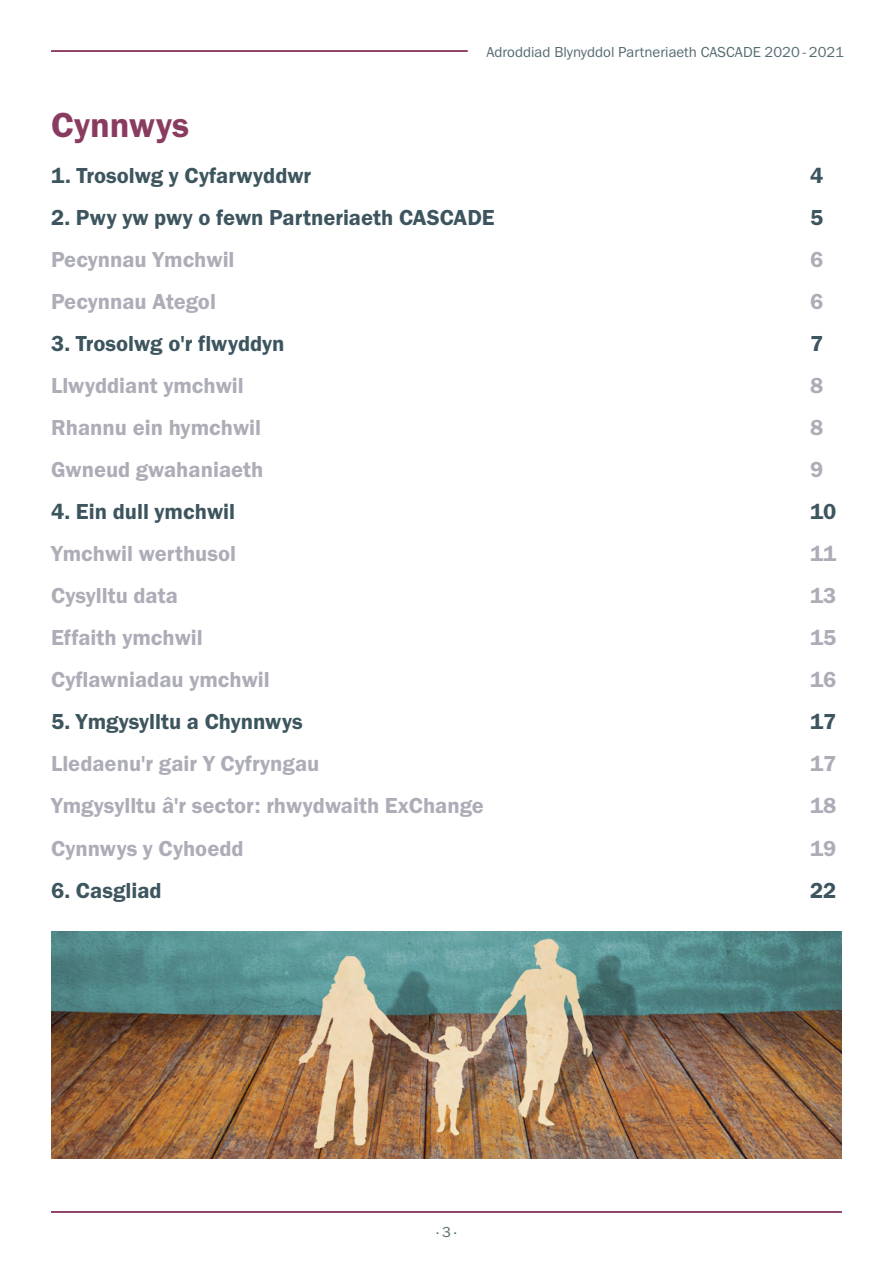
<style>
.page{position:relative;width:893px;height:1263px;background:#fff}
.page>*{position:absolute;margin:0;border:0;box-sizing:border-box;transform-origin:0 0}
.Heading{font:36px "Franklin Gothic URW Dem";color:#8a3c60}
.Subheading{font:22.5px "Franklin Gothic URW Dem";color:#adadb8}
.Heading-2{font:22.5px "Franklin Gothic URW Dem";color:#3d555e}
.t1{font:15px "Franklin Gothic URW Boo 2";color:#556b72}
.t2{font:15px "Franklin Gothic URW Boo";color:#556b72}
</style>
<div class="page">
<hr style="left:51px;top:50px;width:417px;height:2px;background:#6d0b38">
<hr style="left:51px;top:1211px;width:791px;height:2px;background:#6d0b38">
<img style="left:51px;top:931px;width:791px;height:227px">
<p class="t1" style="left:486px;top:42px;width:359px">Adroddiad Blynyddol Partneriaeth CASCADE 2020 - 2021</p>
<p class="Heading" style="left:51px;top:102px;width:140px">Cynnwys</p>
<p class="Heading-2" style="left:51px;top:162px;width:262px">1. Trosolwg y Cyfarwyddwr</p>
<p class="Heading-2" style="left:810px;top:162px;width:15px">4</p>
<p class="Heading-2" style="left:51px;top:204px;width:445px">2. Pwy yw pwy o fewn Partneriaeth CASCADE</p>
<p class="Heading-2" style="left:810px;top:204px;width:15px">5</p>
<p class="Subheading" style="left:51px;top:246px;width:185px">Pecynnau Ymchwil</p>
<p class="Subheading" style="left:810px;top:246px;width:15px">6</p>
<p class="Subheading" style="left:51px;top:288px;width:166px">Pecynnau Ategol</p>
<p class="Subheading" style="left:810px;top:288px;width:15px">6</p>
<p class="Heading-2" style="left:51px;top:330px;width:235px">3. Trosolwg o'r flwyddyn</p>
<p class="Heading-2" style="left:810px;top:330px;width:15px">7</p>
<p class="Subheading" style="left:51px;top:372px;width:194px">Llwyddiant ymchwil</p>
<p class="Subheading" style="left:810px;top:372px;width:15px">8</p>
<p class="Subheading" style="left:51px;top:414px;width:212px">Rhannu ein hymchwil</p>
<p class="Subheading" style="left:810px;top:414px;width:15px">8</p>
<p class="Subheading" style="left:51px;top:456px;width:214px">Gwneud gwahaniaeth</p>
<p class="Subheading" style="left:810px;top:456px;width:15px">9</p>
<p class="Heading-2" style="left:51px;top:498px;width:186px">4. Ein dull ymchwil</p>
<p class="Heading-2" style="left:810px;top:498px;width:28px">10</p>
<p class="Subheading" style="left:51px;top:540px;width:187px">Ymchwil werthusol</p>
<p class="Subheading" style="left:810px;top:540px;width:28px">11</p>
<p class="Subheading" style="left:51px;top:582px;width:129px">Cysylltu data</p>
<p class="Subheading" style="left:810px;top:582px;width:28px">13</p>
<p class="Subheading" style="left:51px;top:624px;width:153px">Effaith ymchwil</p>
<p class="Subheading" style="left:810px;top:624px;width:28px">15</p>
<p class="Subheading" style="left:51px;top:666px;width:220px">Cyflawniadau ymchwil</p>
<p class="Subheading" style="left:810px;top:666px;width:28px">16</p>
<p class="Heading-2" style="left:51px;top:708px;width:253px">5. Ymgysylltu a Chynnwys</p>
<p class="Heading-2" style="left:810px;top:708px;width:28px">17</p>
<p class="Subheading" style="left:51px;top:750px;width:270px">Lledaenu'r gair Y Cyfryngau</p>
<p class="Subheading" style="left:810px;top:750px;width:28px">17</p>
<p class="Subheading" style="left:51px;top:792px;width:434px">Ymgysylltu â'r sector: rhwydwaith ExChange</p>
<p class="Subheading" style="left:810px;top:792px;width:28px">18</p>
<p class="Subheading" style="left:51px;top:834px;width:194px">Cynnwys y Cyhoedd</p>
<p class="Subheading" style="left:810px;top:834px;width:28px">19</p>
<p class="Heading-2" style="left:51px;top:876px;width:112px">6. Casgliad</p>
<p class="Heading-2" style="left:810px;top:876px;width:28px">22</p>
<p class="t2" style="left:437px;top:1222px;width:21px">⋅ 3 ⋅</p>
</div>
